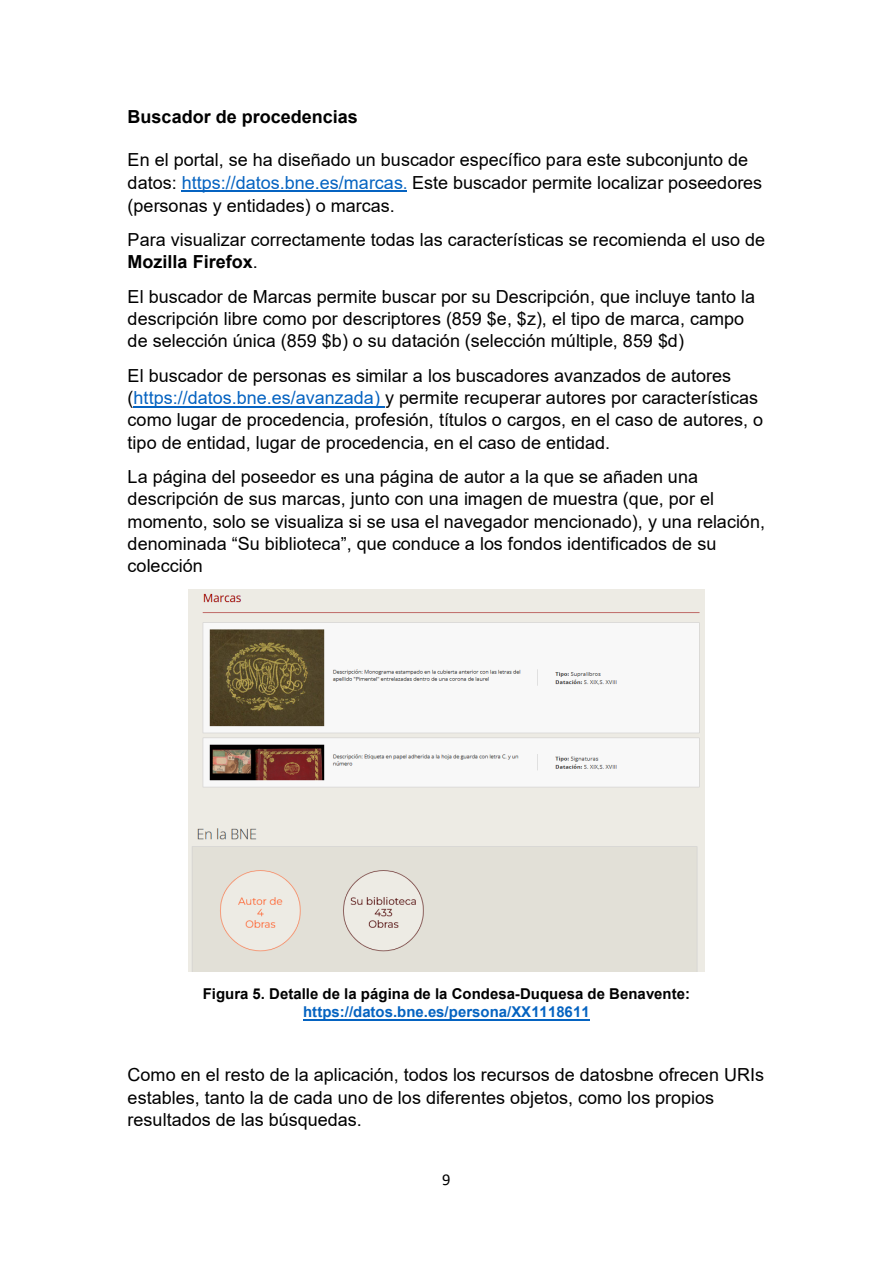
<style>
.page{position:relative;width:893px;height:1263px;background:#fff}
.page>*{position:absolute;margin:0;border:0;box-sizing:border-box;transform-origin:0 0}
.t1{font:18px/22.4px "Arial";color:#000}
.t2{font:700 18px "Arial";color:#000}
.t3{font:16.5px "Calibri";color:#000}
.t4{font:700 15px/18.6px "Arial";letter-spacing:.005em;color:#000;text-align:center}
.s1{color:#0563c1}
.s2{font-family:"Calibri";font-size:16.5px;color:#0563c1}
.s3{font-weight:700}
</style>
<div class="page">
<hr style="left:182px;top:191px;width:225px;height:1px;background:#0563c1">
<hr style="left:134px;top:406px;width:251px;height:1px;background:#0563c1">
<hr style="left:303px;top:1019px;width:287px;height:1px;background:#0563c1">
<img style="left:188px;top:590px;width:517px;height:381px">
<p class="t2" style="left:128px;top:104px;width:232px">Buscador de procedencias</p>
<p class="t1" style="left:128px;top:149px;width:636px">En el portal, se ha diseñado un buscador específico para este subconjunto de datos: <span class="s1">https://datos.bne.es/marcas</span><span class="s2">.</span> Este buscador permite localizar poseedores (personas y entidades) o marcas.</p>
<p class="t1" style="left:128px;top:228px;width:639px">Para visualizar correctamente todas las características se recomienda el uso de<br><span class="s3">Mozilla Firefox</span>.</p>
<p class="t1" style="left:128px;top:285px;width:629px">El buscador de Marcas permite buscar por su Descripción, que incluye tanto la descripción libre como por descriptores (859 $e, $z), el tipo de marca, campo de selección única (859 $b) o su datación (selección múltiple, 859 $d)</p>
<p class="t1" style="left:128px;top:364px;width:637px">El buscador de personas es similar a los buscadores avanzados de autores (<span class="s1">https://datos.bne.es/avanzada)</span> y permite recuperar autores por características como lugar de procedencia, profesión, títulos o cargos, en el caso de autores, o tipo de entidad, lugar de procedencia, en el caso de entidad.</p>
<p class="t1" style="left:128px;top:465px;width:639px">La página del poseedor es una página de autor a la que se añaden una descripción de sus marcas, junto con una imagen de muestra (que, por el momento, solo se visualiza si se usa el navegador mencionado), y una relación, denominada “Su biblioteca”, que conduce a los fondos identificados de su colección</p>
<p class="t4" style="left:203px;top:984px;width:489px">Figura 5. Detalle de la página de la Condesa-Duquesa de Benavente: <span class="s1">https://datos.bne.es/persona/XX1118611</span></p>
<p class="t1" style="left:128px;top:1064px;width:638px">Como en el resto de la aplicación, todos los recursos de datosbne ofrecen URIs estables, tanto la de cada uno de los diferentes objetos, como los propios resultados de las búsquedas.</p>
<p class="t3" style="left:442px;top:1168px;width:10px">9</p>
</div>
